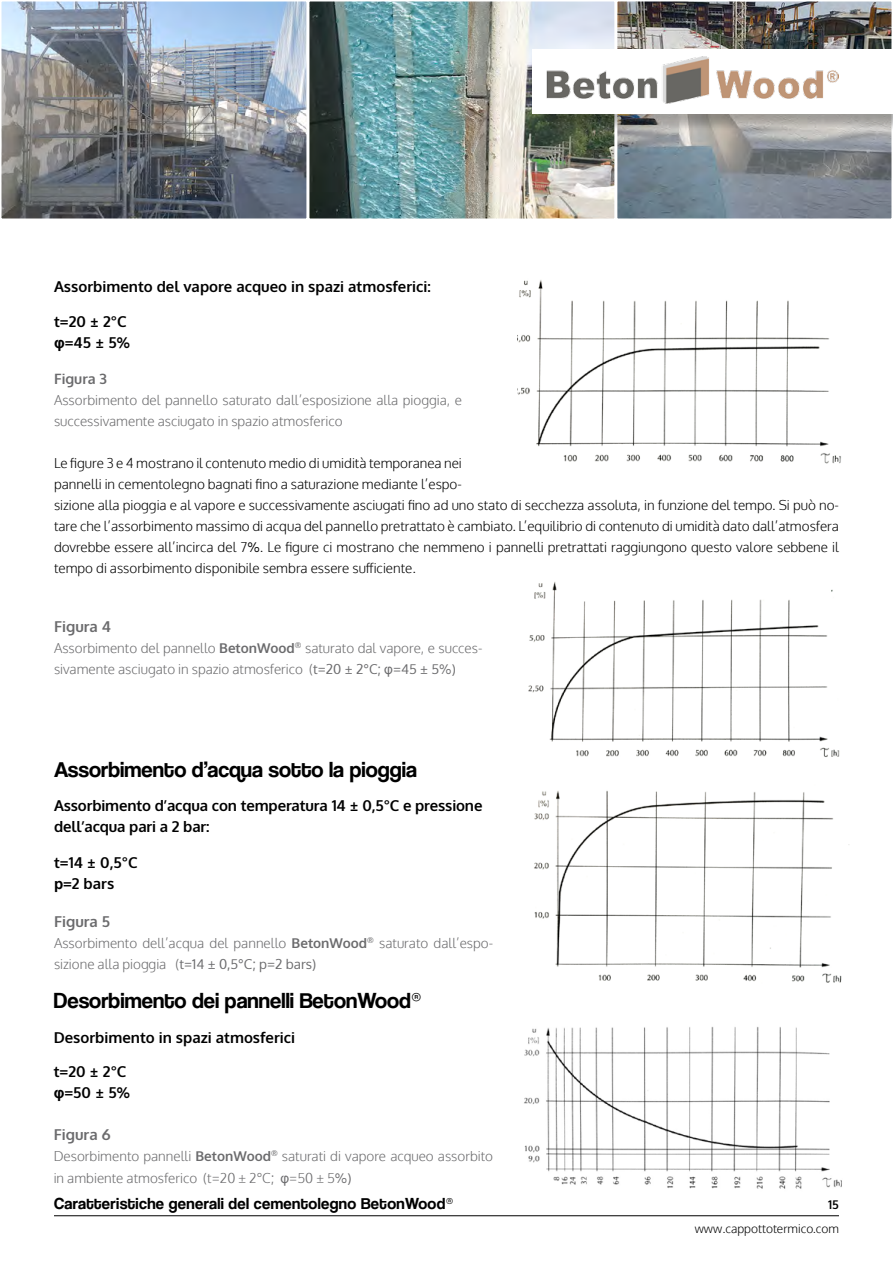
<style>
.page{position:relative;width:893px;height:1263px;background:#fff}
.page>*{position:absolute;margin:0;border:0;box-sizing:border-box;transform-origin:0 0}
.t1{font:22.5px "Coolvetica Rg";color:#000}
.t2{font:16.5px "Coolvetica Rg";letter-spacing:.02em;color:#000}
.t3{font:700 15px/21px "Oxygen";color:#000}
.t4{font:700 15px "Oxygen";color:#6b6b6d}
.t5{font:700 14.25px "Oxygen";color:#6b6b6d}
.t6{font:300 13.5px/21px "Oxygen";color:#000}
.t7{font:300 13.5px/21px "Oxygen";color:#6b6b6d}
.t8{font:300 12px "Oxygen";color:#000}
.t9{font:700 12px "Oxygen";color:#000}
.s1{font-family:"Arial"}
.s2{font-weight:400}
.s3{font-weight:700}
.s4{font-family:"Arial";font-weight:400}
</style>
<div class="page">
<hr style="left:54px;top:1215px;width:785px;height:1px;background:#000">
<img style="left:617px;top:1px;width:275px;height:218px">
<img style="left:309px;top:1px;width:306px;height:218px">
<div style="left:535px;top:51px;width:358px;height:81px;background:#000;opacity:.15"></div>
<svg style="left:533px;top:49px;width:360px;height:64px"></svg>
<img style="left:1px;top:1px;width:306px;height:218px">
<img style="left:517px;top:280px;width:324px;height:183px">
<img style="left:528px;top:581px;width:312px;height:176px">
<img style="left:534px;top:790px;width:316px;height:193px">
<img style="left:524px;top:1026px;width:318px;height:163px">
<p class="t3" style="left:54px;top:277px;width:378px">Assorbimento del vapore acqueo in spazi atmosferici:</p>
<p class="t3" style="left:54px;top:311px;width:77px">t=20 ± 2°C <span class="s1">φ</span>=45 ± 5%</p>
<p class="t5" style="left:54px;top:370px;width:55px">Figura 3</p>
<p class="t7" style="left:54px;top:390px;width:409px">Assorbimento del pannello saturato dall’esposizione alla pioggia, e successivamente asciugato in spazio atmosferico</p>
<p class="t6" style="left:54px;top:453px;width:786px">Le figure 3 e 4 mostrano il contenuto medio di umidità temporanea nei<br>pannelli in cementolegno bagnati fino a saturazione mediante l’espo-<br>sizione alla pioggia e al vapore e successivamente asciugati fino ad uno stato di secchezza assoluta, in funzione del tempo. Si può no&shy;tare che l’assorbimento massimo di acqua del pannello pretrattato è cambiato. L’equilibrio di contenuto di umidità dato dall’atmosfera dovrebbe essere all’incirca del 7<span class="s2">%</span>. Le figure ci mostrano che nemmeno i pannelli pretrattati raggiungono questo valore sebbene il tempo di assorbimento disponibile sembra essere sufficiente.</p>
<p class="t4" style="left:54px;top:617px;width:59px">Figura 4</p>
<p class="t7" style="left:54px;top:638px;width:430px">Assorbimento del pannello <span class="s3">BetonWood</span><sup>®</sup> saturato dal vapore, e succes&shy;sivamente asciugato in spazio atmosferico (<span class="s2">t=20 ± 2°C;</span> <span class="s4">φ</span><span class="s2">=45 ± 5%)</span></p>
<h1 class="t1" style="left:54px;top:756px;width:364px">Assorbimento d’acqua sotto la pioggia</h1>
<p class="t3" style="left:54px;top:796px;width:430px">Assorbimento d’acqua con temperatura 14 ± 0,5°C e pressione dell’acqua pari a 2 bar:</p>
<p class="t3" style="left:54px;top:853px;width:85px">t=14 ± 0,5°C <span class="s1">p</span>=2 bars</p>
<p class="t4" style="left:54px;top:912px;width:58px">Figura 5</p>
<p class="t7" style="left:54px;top:933px;width:441px">Assorbimento dell’acqua del pannello <span class="s3">BetonWood</span><sup>®</sup> saturato dall’espo&shy;sizione alla pioggia (<span class="s2">t=14 ± 0,5°C; p=2 bars)</span></p>
<h1 class="t1" style="left:54px;top:987px;width:369px">Desorbimento dei pannelli BetonWood®</h1>
<p class="t3" style="left:54px;top:1027px;width:243px">Desorbimento in spazi atmosferici</p>
<p class="t3" style="left:54px;top:1062px;width:78px">t=20 ± 2°C <span class="s1">φ</span>=50 ± 5%</p>
<p class="t4" style="left:54px;top:1125px;width:58px">Figura 6</p>
<p class="t7" style="left:54px;top:1146px;width:441px;line-height:21.6px">Desorbimento pannelli <span class="s3">BetonWood</span><sup>®</sup> saturati di vapore acqueo assorbito in ambiente atmosferico (t=20 ± 2°C; <span class="s4">φ</span>=50 ± 5<span class="s2">%)</span></p>
<p class="t2" style="left:54px;top:1194px;width:401px">Caratteristiche generali del cementolegno BetonWood®</p>
<p class="t9" style="left:828px;top:1197px;width:12px">15</p>
<p class="t8" style="left:695px;top:1221px;width:146px">www.cappottotermico.com</p>
</div>
